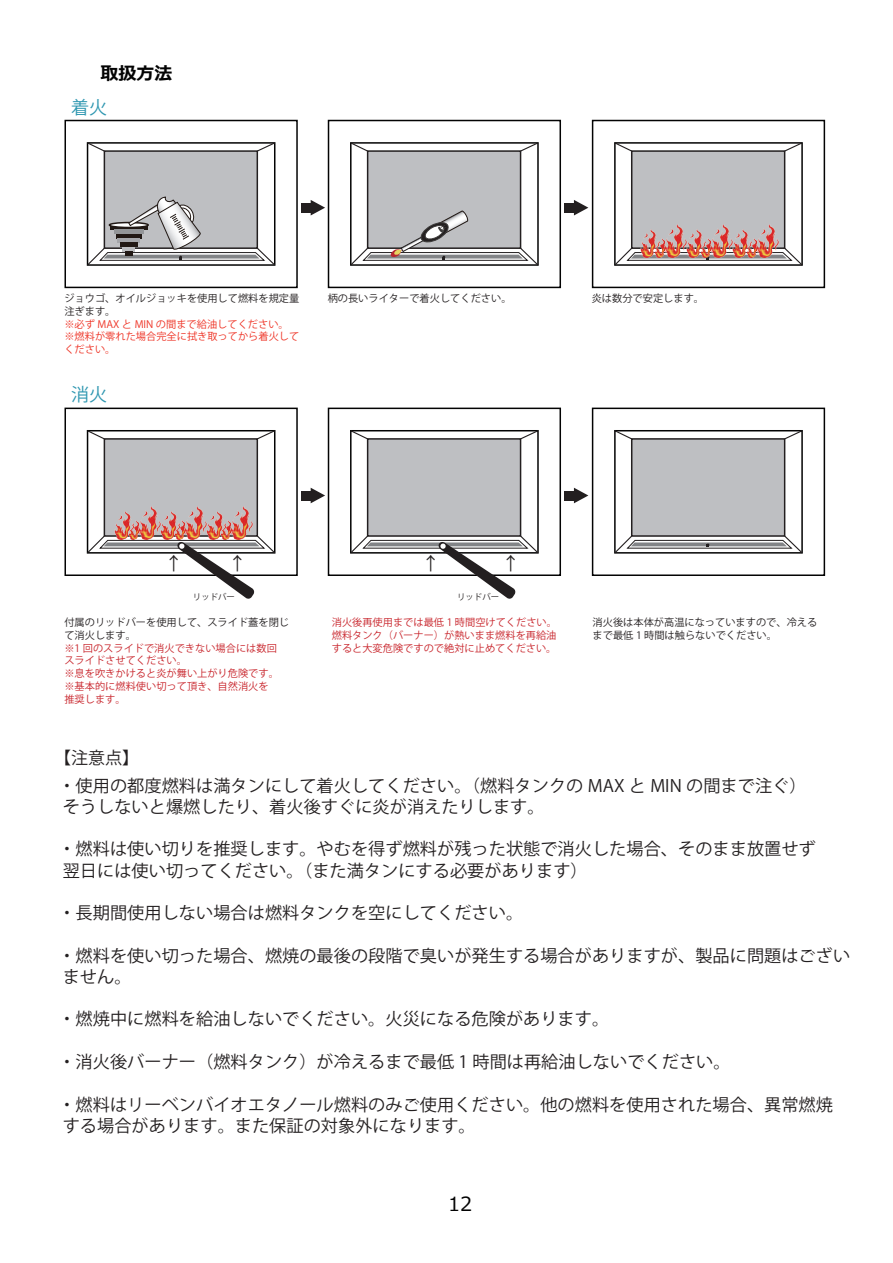
<style>
.page{position:relative;width:893px;height:1263px;background:#fff}
.page>*{position:absolute;margin:0;border:0;box-sizing:border-box;transform-origin:0 0}
.t1{font:19.5px "Meiryo";color:#030303}
.t2{font:700 18px "Meiryo";color:#030303}
.t3{font:18px "Koz Go Pr 6 N";color:#231f20}
.t4{font:18px "Koz Go Pr 6 N";color:#2d96b0}
.t5{font:16.95px/21.3px "Koz Go Pr 6 N";color:#231f20}
.t6{font:10.2px/12.8px "Koz Go Pr 6 N";color:#c8242b}
.t7{font:10.2px/12.8px "Koz Go Pr 6 N";color:#231f20}
.t8{font:10.2px/12.8px "Koz Go Pr 6 N";color:#ee3022}
.t9{font:8.4px "Koz Go Pr 6 N";color:#231f20}
</style>
<div class="page">
<div style="left:64px;top:120px;width:234px;height:168px;border:2px solid #030303"></div>
<div style="left:87px;top:142px;width:188px;height:124px;border:2px solid #030303"></div>
<svg style="left:86px;top:142px;width:20px;height:11px"></svg>
<svg style="left:256px;top:142px;width:20px;height:11px"></svg>
<div style="left:104px;top:150px;width:154px;height:99px;background:#bebfc2;border:2px solid #231f20"></div>
<svg style="left:86px;top:196px;width:190px;height:70px"></svg>
<div style="left:328px;top:120px;width:233px;height:168px;border:2px solid #030303"></div>
<div style="left:350px;top:142px;width:189px;height:124px;border:2px solid #030303"></div>
<svg style="left:350px;top:142px;width:19px;height:11px"></svg>
<svg style="left:519px;top:142px;width:20px;height:11px"></svg>
<div style="left:367px;top:150px;width:154px;height:99px;background:#bebfc2;border:2px solid #231f20"></div>
<svg style="left:350px;top:211px;width:189px;height:55px"></svg>
<div style="left:592px;top:120px;width:233px;height:168px;border:2px solid #030303"></div>
<div style="left:614px;top:142px;width:189px;height:124px;border:2px solid #030303"></div>
<svg style="left:614px;top:142px;width:19px;height:11px"></svg>
<svg style="left:783px;top:142px;width:20px;height:11px"></svg>
<div style="left:631px;top:150px;width:154px;height:99px;background:#bebfc2;border:2px solid #231f20"></div>
<svg style="left:614px;top:247px;width:189px;height:19px"></svg>
<img style="left:638px;top:229px;width:19px;height:29px">
<img style="left:662px;top:225px;width:22px;height:33px">
<img style="left:653px;top:239px;width:15px;height:19px">
<img style="left:684px;top:229px;width:19px;height:29px">
<img style="left:708px;top:225px;width:22px;height:33px">
<img style="left:699px;top:239px;width:15px;height:19px">
<img style="left:730px;top:229px;width:19px;height:29px">
<img style="left:754px;top:225px;width:27px;height:33px">
<img style="left:745px;top:239px;width:15px;height:19px">
<div style="left:301px;top:203px;width:13px;height:9px;background:#231f20"></div>
<svg style="left:311px;top:200px;width:14px;height:15px"></svg>
<div style="left:565px;top:203px;width:13px;height:9px;background:#231f20"></div>
<svg style="left:574px;top:200px;width:14px;height:15px"></svg>
<div style="left:64px;top:408px;width:234px;height:168px;border:2px solid #030303"></div>
<div style="left:87px;top:430px;width:188px;height:124px;border:2px solid #030303"></div>
<svg style="left:86px;top:430px;width:20px;height:10px"></svg>
<svg style="left:256px;top:430px;width:20px;height:10px"></svg>
<div style="left:104px;top:438px;width:154px;height:99px;background:#bebfc2;border:2px solid #231f20"></div>
<div style="left:328px;top:408px;width:233px;height:168px;border:2px solid #030303"></div>
<div style="left:350px;top:430px;width:189px;height:124px;border:2px solid #030303"></div>
<svg style="left:350px;top:430px;width:19px;height:10px"></svg>
<svg style="left:519px;top:430px;width:20px;height:10px"></svg>
<div style="left:367px;top:438px;width:154px;height:99px;background:#bebfc2;border:2px solid #231f20"></div>
<div style="left:592px;top:408px;width:233px;height:168px;border:2px solid #030303"></div>
<div style="left:614px;top:430px;width:189px;height:124px;border:2px solid #030303"></div>
<svg style="left:614px;top:430px;width:19px;height:10px"></svg>
<svg style="left:783px;top:430px;width:20px;height:10px"></svg>
<div style="left:631px;top:438px;width:154px;height:99px;background:#bebfc2;border:2px solid #231f20"></div>
<svg style="left:614px;top:534px;width:189px;height:20px"></svg>
<div style="left:301px;top:491px;width:13px;height:9px;background:#231f20"></div>
<svg style="left:311px;top:488px;width:14px;height:15px"></svg>
<div style="left:565px;top:491px;width:13px;height:9px;background:#231f20"></div>
<svg style="left:574px;top:488px;width:14px;height:15px"></svg>
<img style="left:114px;top:511px;width:17px;height:23px">
<img style="left:140px;top:507px;width:19px;height:27px">
<img style="left:127px;top:521px;width:16px;height:13px">
<img style="left:159px;top:511px;width:18px;height:23px">
<img style="left:186px;top:507px;width:19px;height:27px">
<img style="left:173px;top:521px;width:16px;height:13px">
<img style="left:205px;top:511px;width:18px;height:23px">
<img style="left:232px;top:507px;width:21px;height:27px">
<img style="left:219px;top:521px;width:16px;height:13px">
<svg style="left:86px;top:534px;width:190px;height:65px"></svg>
<svg style="left:349px;top:534px;width:191px;height:65px"></svg>
<p class="t2" style="left:101px;top:60px;width:73px">取扱方法</p>
<p class="t4" style="left:71px;top:97px;width:37px">着火</p>
<p class="t7" style="left:64px;top:292px;width:236px">ジョウゴ、オイルジョッキを使用して燃料を規定量注ぎます。</p>
<p class="t8" style="left:64px;top:318px;width:236px">※必ず MAX と MIN の間まで給油してください。※燃料が零れた場合完全に拭き取ってから着火してください。</p>
<p class="t4" style="left:71px;top:384px;width:37px">消火</p>
<p class="t7" style="left:328px;top:292px;width:185px">柄の長いライターで着火してください。</p>
<p class="t7" style="left:592px;top:292px;width:114px">炎は数分で安定します。</p>
<p class="t3" style="left:165px;top:554px;width:19px">↑</p>
<p class="t3" style="left:229px;top:554px;width:19px">↑</p>
<p class="t3" style="left:422px;top:554px;width:19px">↑</p>
<p class="t3" style="left:502px;top:554px;width:19px">↑</p>
<p class="t9" style="left:193px;top:593px;width:43px">リッドバー</p>
<p class="t9" style="left:457px;top:593px;width:43px">リッドバー</p>
<p class="t7" style="left:64px;top:616px;width:226px">付属のリッドバーを使用して、スライド蓋を閉じて消火します。</p>
<p class="t6" style="left:64px;top:642px;width:216px">※1 回のスライドで消火できない場合には数回スライドさせてください。<br>※息を吹きかけると炎が舞い上がり危険です。※基本的に燃料使い切って頂き、自然消火を推奨します。</p>
<p class="t6" style="left:332px;top:616px;width:227px;text-align:justify">消火後再使用までは最低 1 時間空けてください。燃料タンク（バーナー）が熱いまま燃料を再給油すると大変危険ですので絶対に止めてください。</p>
<p class="t7" style="left:593px;top:616px;width:226px">消火後は本体が高温になっていますので、冷えるまで最低 1 時間は触らないでください。</p>
<p class="t5" style="left:54px;top:744px;width:754px;line-height:27.6px">【注意点】<br>・使用の都度燃料は満タンにして着火してください。（燃料タンクの MAX と MIN の間まで注ぐ）</p>
<p class="t5" style="left:63px;top:796px;width:483px">そうしないと爆燃したり、着火後すぐに炎が消えたりします。</p>
<p class="t5" style="left:58px;top:839px;width:759px">・燃料は使い切りを推奨します。やむを得ず燃料が残った状態で消火した場合、そのまま放置せず翌日には使い切ってください。（また満タンにする必要があります）</p>
<p class="t5" style="left:58px;top:903px;width:466px">・長期間使用しない場合は燃料タンクを空にしてください。</p>
<p class="t5" style="left:58px;top:945px;width:793px">・燃料を使い切った場合、燃焼の最後の段階で臭いが発生する場合がありますが、製品に問題はございません。</p>
<p class="t5" style="left:58px;top:1009px;width:552px">・燃焼中に燃料を給油しないでください。火災になる危険があります。</p>
<p class="t5" style="left:58px;top:1051px;width:674px">・消火後バーナー（燃料タンク）が冷えるまで最低 1 時間は再給油しないでください。</p>
<p class="t5" style="left:58px;top:1094px;width:776px">・燃料はリーベンバイオエタノール燃料のみご使用ください。他の燃料を使用された場合、異常燃焼する場合があります。また保証の対象外になります。</p>
<p class="t1" style="left:448px;top:1191px;width:26px">12</p>
</div>
